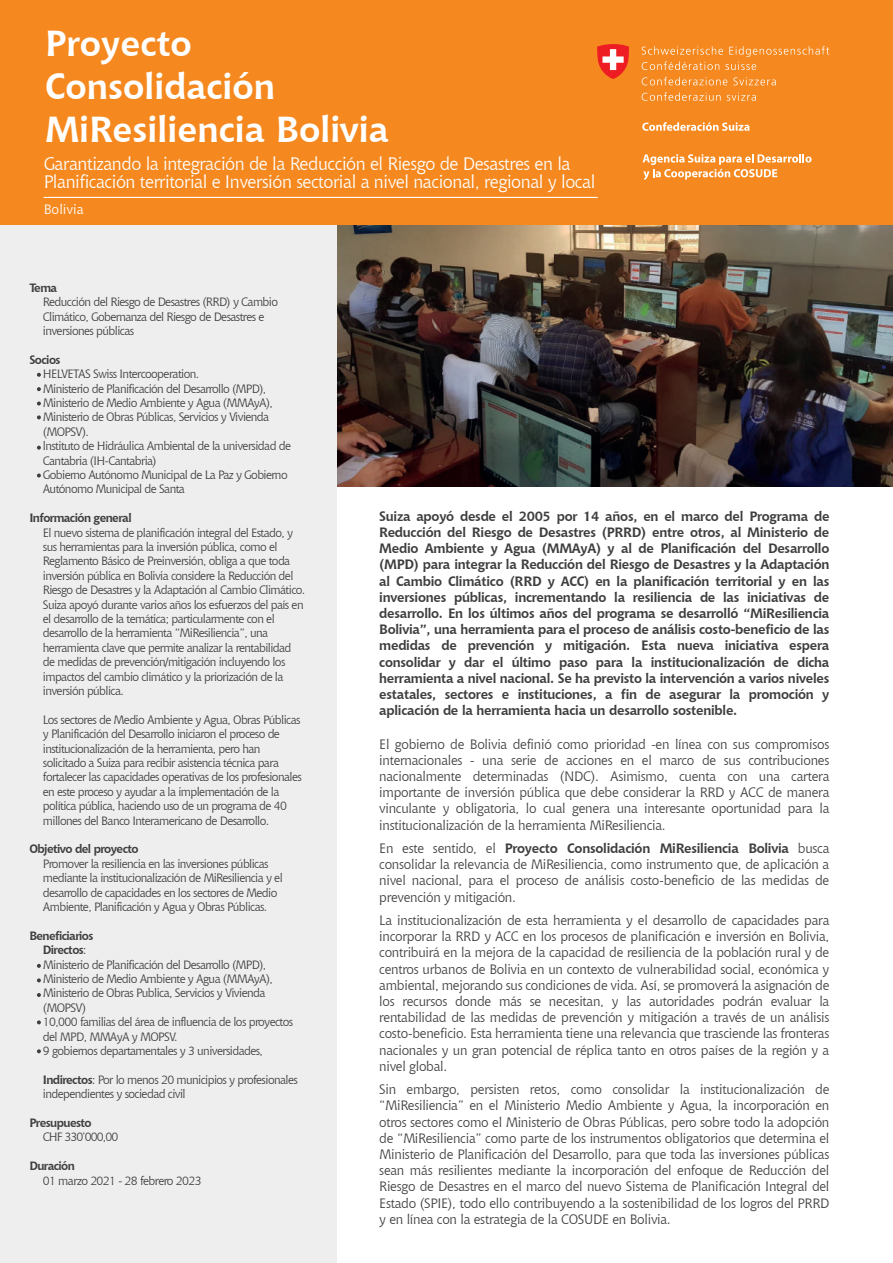
<style>
.page{position:relative;width:893px;height:1263px;background:#fff}
.page>*{position:absolute;margin:0;border:0;box-sizing:border-box;transform-origin:0 0}
.t1{font:700 36px/43.2px "Chianti BT";color:#fff}
.t2{font:18px/18px "Chianti BT";letter-spacing:-.025em;color:#fff}
.t3{font:13.5px/16.2px "Chianti BT";letter-spacing:-.02em;color:#3e3e3f;text-align:justify}
.t4{font:700 13.5px/16.2px "Chianti BT";letter-spacing:-.02em;color:#3e3e3f;text-align:justify}
.t5{font:13.5px "Chianti BT";color:#fff}
.t6{font:12px/14.4px "Chianti BT";letter-spacing:-.05em;color:#3e3e3f}
.t7{font:700 12px "Chianti BT";letter-spacing:-.05em;color:#3e3e3f}
.t8{font:12px "Chianti BT";letter-spacing:-.075em;color:#3e3e3f}
.s1{font-weight:700}
</style>
<div class="page">
<img style="left:336px;top:225px;width:557px;height:261px">
<div style="left:0;top:0;width:336px;height:1263px;background:#eeeeef"></div>
<div style="left:0;top:0;width:893px;height:225px;background:#f5891f"></div>
<hr style="left:44px;top:197px;width:554px;height:1px;background:#fff">
<svg style="left:642px;top:46px;width:187px;height:24px"></svg>
<svg style="left:642px;top:77px;width:85px;height:8px"></svg>
<svg style="left:733px;top:77px;width:43px;height:8px"></svg>
<svg style="left:642px;top:92px;width:79px;height:9px"></svg>
<svg style="left:727px;top:93px;width:29px;height:8px"></svg>
<svg style="left:597px;top:44px;width:32px;height:35px"></svg>
<svg style="left:643px;top:154px;width:168px;height:26px"></svg>
<svg style="left:642px;top:122px;width:107px;height:9px"></svg>
<svg style="left:37px;top:978px;width:4px;height:4px"></svg>
<svg style="left:37px;top:993px;width:4px;height:4px"></svg>
<svg style="left:37px;top:373px;width:4px;height:4px"></svg>
<svg style="left:37px;top:387px;width:4px;height:4px"></svg>
<svg style="left:37px;top:401px;width:4px;height:4px"></svg>
<svg style="left:37px;top:415px;width:4px;height:4px"></svg>
<svg style="left:37px;top:964px;width:4px;height:4px"></svg>
<svg style="left:37px;top:446px;width:4px;height:4px"></svg>
<svg style="left:37px;top:473px;width:4px;height:4px"></svg>
<svg style="left:37px;top:1020px;width:4px;height:4px"></svg>
<svg style="left:37px;top:1049px;width:4px;height:4px"></svg>
<h1 class="t1" style="left:45px;top:20px;width:345px">Proyecto<br>Consolidación<br>MiResiliencia Bolivia</h1>
<h2 class="t2" style="left:44px;top:154px;width:553px">Garantizando la integración de la Reducción el Riesgo de Desastres en la<br>Planificación territorial e Inversión sectorial a nivel nacional, regional y local</h2>
<p class="t5" style="left:44px;top:200px;width:42px">Bolivia</p>
<p class="t7" style="left:29px;top:279px;width:29px">Tema</p>
<p class="t6" style="left:43px;top:294px;width:237px">Reducción del Riesgo de Desastres (RRD) y Cambio<br>Climático, Gobernanza del Riesgo de Desastres e inversiones públicas</p>
<p class="t7" style="left:29px;top:351px;width:33px">Socios</p>
<p class="t6" style="left:43px;top:366px;width:250px">HELVETAS Swiss Intercooperation.<br>Ministerio de Planificación del Desarrollo (MPD), Ministerio de Medio Ambiente y Agua (MMAyA), Ministerio de Obras Públicas, Servicios y Vivienda (MOPSV).<br>lnstituto de Hidráulica Ambiental de la universidad de Cantabria (IH-Cantabria)<br>Gobierno Autónomo Municipal de La Paz y Gobierno Autónomo Municipal de Santa</p>
<p class="t7" style="left:29px;top:509px;width:104px">Información general</p>
<p class="t6" style="left:43px;top:525px;width:264px">El nuevo sistema de planificación integral del Estado, y sus herramientas para la inversión pública, como el Reglamento Básico de Preinversión, obliga a que toda inversión pública en Bolivia considere la Reducción del Riesgo de Desastres y la Adaptación al Cambio Climático.<br>Suiza apoyó durante varios años los esfuerzos del país en el desarrollo de la temática; particularmente con el desarrollo de la herramienta “MiResiliencia”, una herramienta clave que permite analizar la rentabilidad de medidas de prevención/mitigación incluyendo los impactos del cambio climático y la priorización de la inversión pública.</p>
<p class="t6" style="left:43px;top:712px;width:260px">Los sectores de Medio Ambiente y Agua, Obras Públicas y Planificación del Desarrollo iniciaron el proceso de institucionalización de la herramienta, pero han solicitado a Suiza para recibir asistencia técnica para fortalecer las capacidades operativas de los profesionales en este proceso y ayudar a la implementación de la política pública, haciendo uso de un programa de 40 millones del Banco Interamericano de Desarrollo.</p>
<p class="t7" style="left:29px;top:841px;width:111px">Objetivo del proyecto</p>
<p class="t6" style="left:43px;top:856px;width:241px">Promover la resiliencia en las inversiones públicas mediante la institucionalización de MiResiliencia y el desarrollo de capacidades en los sectores de Medio Ambiente, Planificación y Agua y Obras Públicas.</p>
<p class="t6" style="left:43px;top:928px;width:252px;text-indent:-14px"><span class="s1">Beneficiarios<br>Directos</span>:<br>Ministerio de Planificación del Desarrollo (MPD), Ministerio de Medio Ambiente y Agua (MMAyA), Ministerio de Obras Publica, Servicios y Vivienda (MOPSV)<br>10,000 familias del área de influencia de los proyectos del MPD, MMAyA y MOPSV.<br>9 gobiernos departamentales y 3 universidades,</p>
<p class="t6" style="left:43px;top:1072px;width:256px"><span class="s1">Indirectos</span>: Por lo menos 20 municipios y profesionales independientes y sociedad civil</p>
<p class="t7" style="left:29px;top:1114px;width:64px">Presupuesto</p>
<p class="t8" style="left:43px;top:1129px;width:77px">CHF 330’000,00</p>
<p class="t7" style="left:29px;top:1157px;width:47px">Duración</p>
<p class="t6" style="left:43px;top:1173px;width:160px">01 marzo 2021 - 28 febrero 2023</p>
<p class="t4" style="left:379px;top:507px;width:452px">Suiza apoyó desde el 2005 por 14 años, en el marco del Programa de Reducción del Riesgo de Desastres (PRRD) entre otros, al Ministerio de Medio Ambiente y Agua (MMAyA) y al de Planificación del Desarrollo (MPD) para integrar la Reducción del Riesgo de Desastres y la Adaptación al Cambio Climático (RRD y ACC) en la planificación territorial y en las inversiones públicas, incrementando la resiliencia de las iniciativas de desarrollo. En los últimos años del programa se desarrolló “MiResiliencia Bolivia”, una herramienta para el proceso de análisis costo-beneficio de las medidas de prevención y mitigación. Esta nueva iniciativa espera consolidar y dar el último paso para la institucionalización de dicha herramienta a nivel nacional. Se ha previsto la intervención a varios niveles estatales, sectores e instituciones, a fin de asegurar la promoción y aplicación de la herramienta hacia un desarrollo sostenible.</p>
<p class="t3" style="left:379px;top:735px;width:452px">El gobierno de Bolivia definió como prioridad -en línea con sus compromisos internacionales - una serie de acciones en el marco de sus contribuciones nacionalmente determinadas (NDC). Asimismo, cuenta con una cartera importante de inversión pública que debe considerar la RRD y ACC de manera vinculante y obligatoria, lo cual genera una interesante oportunidad para la institucionalización de la herramienta MiResiliencia.</p>
<p class="t3" style="left:379px;top:840px;width:452px">En este sentido, el <span class="s1">Proyecto Consolidación MiResiliencia Bolivia</span> busca consolidar la relevancia de MiResiliencia, como instrumento que, de aplicación a nivel nacional, para el proceso de análisis costo-beneficio de las medidas de prevención y mitigación.</p>
<p class="t3" style="left:379px;top:912px;width:452px">La institucionalización de esta herramienta y el desarrollo de capacidades para incorporar la RRD y ACC en los procesos de planificación e inversión en Bolivia, contribuirá en la mejora de la capacidad de resiliencia de la población rural y de centros urbanos de Bolivia en un contexto de vulnerabilidad social, económica y ambiental, mejorando sus condiciones de vida. Así, se promoverá la asignación de los recursos donde más se necesitan, y las autoridades podrán evaluar la rentabilidad de las medidas de prevención y mitigación a través de un análisis costo-beneficio. Esta herramienta tiene una relevancia que trasciende las fronteras nacionales y un gran potencial de réplica tanto en otros países de la región y a nivel global.</p>
<p class="t3" style="left:379px;top:1081px;width:452px">Sin embargo, persisten retos, como consolidar la institucionalización de “MiResiliencia” en el Ministerio Medio Ambiente y Agua, la incorporación en otros sectores como el Ministerio de Obras Públicas, pero sobre todo la adopción de “MiResiliencia” como parte de los instrumentos obligatorios que determina el Ministerio de Planificación del Desarrollo, para que toda las inversiones públicas sean más resilientes mediante la incorporación del enfoque de Reducción del Riesgo de Desastres en el marco del nuevo Sistema de Planificación Integral del Estado (SPIE), todo ello contribuyendo a la sostenibilidad de los logros del PRRD y en línea con la estrategia de la COSUDE en Bolivia.</p>
</div>
